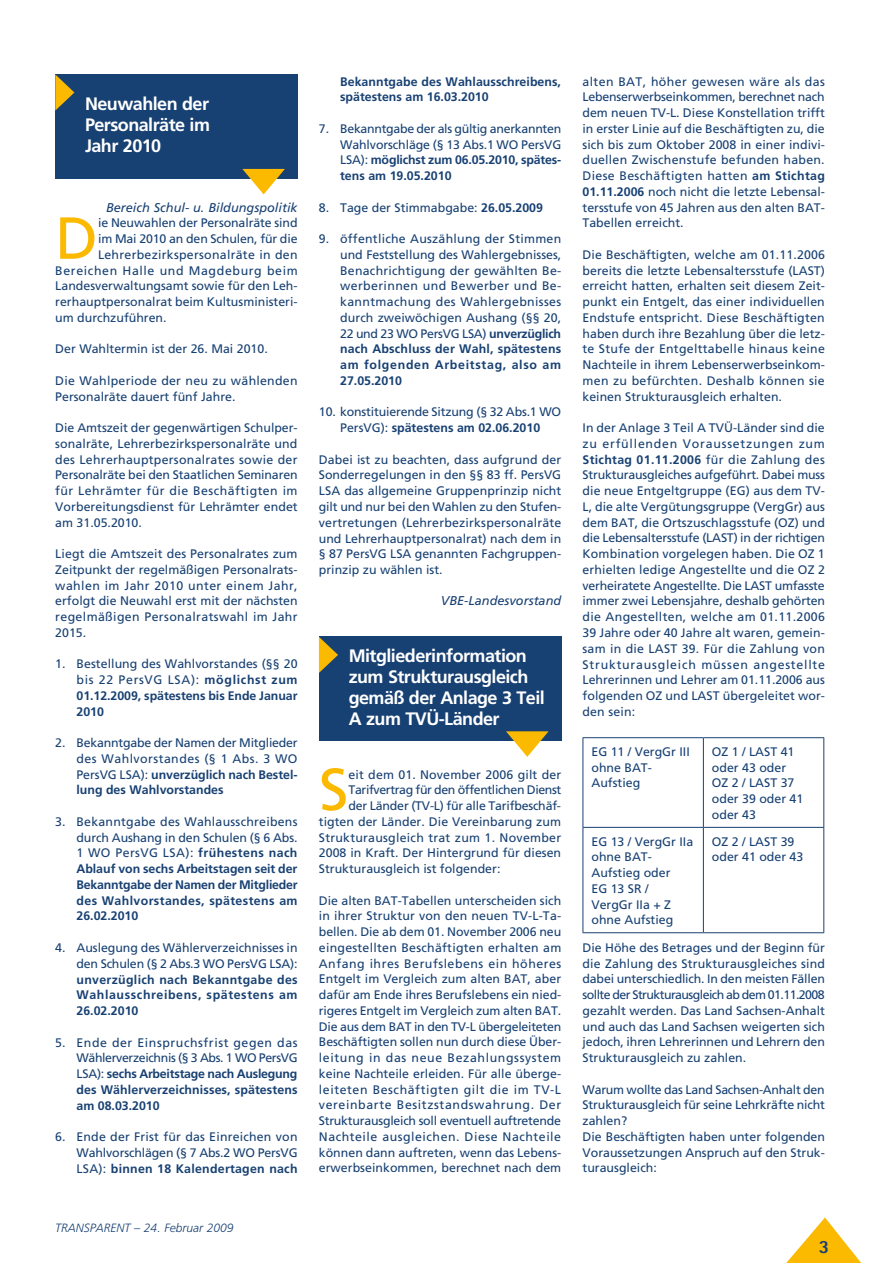
<style>
.page{position:relative;width:893px;height:1263px;background:#fff}
.page>*{position:absolute;margin:0;border:0;box-sizing:border-box;transform-origin:0 0}
.t1{font:59.25px "Frutiger";color:#fbb900}
.t2{font:800 18.75px "Rotis Sans Serif";color:#184173}
.t3{font:700 18px/21px "Frutiger";letter-spacing:-.03em;color:#fff;text-align:justify}
.t4{font:italic 12.75px "Frutiger";color:#184173}
.t5{font:12.3px/15.8px "Frutiger";color:#184173;text-align:justify}
.t6{font:700 12.3px/15.8px "Frutiger";letter-spacing:.01em;color:#184173;text-align:justify}
.t7{font:12.3px/15.8px "Frutiger";letter-spacing:.02em;color:#184173}
.t8{font:12.3px "Frutiger";letter-spacing:-.03em;color:#184173}
.t9{font:12.3px "Frutiger";letter-spacing:.05em;color:#184173}
.t10{font:italic 300 12px "Frutiger";color:#184173}
.s1{font-weight:700}
.s2{font-weight:400}
</style>
<div class="page">
<svg style="left:786px;top:1217px;width:75px;height:46px"></svg>
<hr style="left:583px;top:737px;width:120px;height:1px;background:#184173">
<hr style="left:583px;top:738px;width:1px;height:89px;background:#184173">
<hr style="left:703px;top:737px;width:121px;height:1px;background:#184173">
<hr style="left:703px;top:738px;width:1px;height:89px;background:#184173">
<hr style="left:823px;top:738px;width:1px;height:89px;background:#184173">
<hr style="left:583px;top:827px;width:120px;height:1px;background:#184173">
<hr style="left:583px;top:828px;width:1px;height:104px;background:#184173">
<hr style="left:703px;top:827px;width:121px;height:1px;background:#184173">
<hr style="left:703px;top:828px;width:1px;height:104px;background:#184173">
<hr style="left:823px;top:828px;width:1px;height:104px;background:#184173">
<hr style="left:583px;top:932px;width:120px;height:1px;background:#184173">
<hr style="left:703px;top:932px;width:121px;height:1px;background:#184173">
<div style="left:55px;top:74px;width:243px;height:105px;background:#184173"></div>
<svg style="left:55px;top:74px;width:19px;height:37px"></svg>
<svg style="left:242px;top:169px;width:43px;height:25px"></svg>
<div style="left:319px;top:637px;width:242px;height:104px;background:#184173"></div>
<svg style="left:319px;top:637px;width:19px;height:36px"></svg>
<svg style="left:506px;top:731px;width:43px;height:26px"></svg>
<h3 class="t3" style="left:85px;top:93px;width:126px">Neuwahlen der Personalräte im Jahr 2010</h3>
<p class="t4" style="left:106px;top:200px;width:193px">Bereich Schul- u. Bildungspolitik</p>
<h1 class="t1" style="left:55px;top:203px;width:44px">D</h1>
<p class="t5" style="left:98px;top:215px;width:201px">ie Neuwahlen der Personalräte sind</p>
<p class="t5" style="left:98px;top:231px;width:201px">im Mai 2010 an den Schulen, für die</p>
<p class="t7" style="left:98px;top:246px;width:201px">Lehrerbezirkspersonalräte in den</p>
<p class="t9" style="left:55px;top:263px;width:244px">Bereichen Halle und Magdeburg beim</p>
<p class="t5" style="left:55px;top:278px;width:244px">Landesverwaltungsamt sowie für den Leh-</p>
<p class="t5" style="left:55px;top:294px;width:244px">rerhauptpersonalrat beim Kultusministeri-</p>
<p class="t5" style="left:55px;top:310px;width:113px">um durchzuführen.</p>
<p class="t5" style="left:55px;top:341px;width:214px">Der Wahltermin ist der 26. Mai 2010.</p>
<p class="t7" style="left:55px;top:373px;width:244px">Die Wahlperiode der neu zu wählenden<br>Personalräte dauert fünf Jahre.</p>
<p class="t5" style="left:55px;top:420px;width:244px">Die Amtszeit der gegenwärtigen Schulper&shy;sonalräte, Lehrerbezirkspersonalräte und des Lehrerhauptpersonalrates sowie der Personalräte bei den Staatlichen Seminaren für Lehrämter für die Beschäftigten im Vorbereitungsdienst für Lehrämter endet am 31.05.2010.</p>
<p class="t5" style="left:55px;top:546px;width:244px">Liegt die Amtszeit des Personalrates zum Zeitpunkt der regelmäßigen Personalrats&shy;wahlen im Jahr 2010 unter einem Jahr, erfolgt die Neuwahl erst mit der nächsten regelmäßigen Personalratswahl im Jahr 2015.</p>
<p class="t5" style="left:77px;top:656px;width:223px;text-indent:-21px">1. Bestellung des Wahlvorstandes (§§ 20 bis 22 PersVG LSA): <span class="s1">möglichst zum 01.12.2009, spätestens bis Ende Januar 2010</span></p>
<p class="t5" style="left:76px;top:735px;width:223px;text-indent:-21px">2. Bekanntgabe der Namen der Mitglieder des Wahlvorstandes (§ 1 Abs. 3 WO PersVG LSA): <span class="s1">unverzüglich nach Bestel&shy;lung des Wahlvorstandes</span></p>
<p class="t6" style="left:76px;top:814px;width:223px;text-indent:-21px"><span class="s2">3. Bekanntgabe des Wahlausschreibens durch Aushang in den Schulen (§ 6 Abs.<br>1 WO PersVG LSA):</span> frühestens nach Ablauf von sechs Arbeitstagen seit der Bekanntgabe der Namen der Mitglieder des Wahlvorstandes, spätestens am 26.02.2010</p>
<p class="t5" style="left:55px;top:940px;width:244px;text-align:right">4. Auslegung des Wählerverzeichnisses in den Schulen (§ 2 Abs.3 WO PersVG LSA):</p>
<p class="t6" style="left:76px;top:971px;width:223px">unverzüglich nach Bekanntgabe des Wahlausschreibens, spätestens am 26.02.2010</p>
<p class="t6" style="left:76px;top:1034px;width:223px;text-indent:-21px"><span class="s2">5. Ende der Einspruchsfrist gegen das Wählerverzeichnis (§ 3 Abs. 1 WO PersVG LSA):</span> sechs Arbeitstage nach Auslegung des Wählerverzeichnisses, spätestens am 08.03.2010</p>
<p class="t5" style="left:76px;top:1129px;width:223px;text-indent:-21px">6. Ende der Frist für das Einreichen von Wahlvorschlägen (§ 7 Abs.2 WO PersVG LSA): <span class="s1">binnen 18 Kalendertagen nach</span></p>
<p class="t10" style="left:55px;top:1220px;width:180px">TRANSPARENT – 24. Februar 2009</p>
<p class="t6" style="left:340px;top:73px;width:222px">Bekanntgabe des Wahlausschreibens, spätestens am 16.03.2010</p>
<p class="t5" style="left:340px;top:121px;width:223px;text-indent:-21px">7. Bekanntgabe der als gültig anerkannten Wahlvorschläge (§ 13 Abs.1 WO PersVG LSA): <span class="s1">möglichst zum 06.05.2010, spätes&shy;tens am 19.05.2010</span></p>
<p class="t5" style="left:319px;top:199px;width:226px">8. Tage der Stimmabgabe: <span class="s1">26.05.2009</span></p>
<p class="t5" style="left:340px;top:231px;width:223px;text-indent:-21px">9. öffentliche Auszählung der Stimmen und Feststellung des Wahlergebnisses, Benachrichtigung der gewählten Be&shy;werberinnen und Bewerber und Be&shy;kanntmachung des Wahlergebnisses durch zweiwöchigen Aushang (§§ 20, 22 und 23 WO PersVG LSA) <span class="s1">unverzüglich nach Abschluss der Wahl, spätestens am folgenden Arbeitstag, also am 27.05.2010</span></p>
<p class="t5" style="left:319px;top:404px;width:244px;text-align:center">10. konstituierende Sitzung (§ 32 Abs.1 WO<br>PersVG): <span class="s1">spätestens am 02.06.2010</span></p>
<p class="t5" style="left:319px;top:451px;width:244px">Dabei ist zu beachten, dass aufgrund der Sonderregelungen in den §§ 83 ff. PersVG LSA das allgemeine Gruppenprinzip nicht gilt und nur bei den Wahlen zu den Stufen&shy;vertretungen (Lehrerbezirkspersonalräte und Lehrerhauptpersonalrat) nach dem in § 87 PersVG LSA genannten Fachgruppen&shy;prinzip zu wählen ist.</p>
<p class="t4" style="left:441px;top:593px;width:122px">VBE-Landesvorstand</p>
<h3 class="t3" style="left:349px;top:645px;width:198px;text-align:left">Mitgliederinformation zum Strukturausgleich gemäß der Anlage 3 Teil<br>A zum TVÜ-Länder</h3>
<h1 class="t1" style="left:319px;top:755px;width:31px">S</h1>
<p class="t5" style="left:349px;top:766px;width:214px">eit dem 01. November 2006 gilt der</p>
<p class="t8" style="left:348px;top:783px;width:214px">Tarifvertrag für den öffentlichen Dienst</p>
<p class="t5" style="left:348px;top:798px;width:214px">der Länder (TV-L) für alle Tarifbeschäf-</p>
<p class="t5" style="left:319px;top:814px;width:244px">tigten der Länder. Die Vereinbarung zum</p>
<p class="t7" style="left:319px;top:829px;width:244px">Strukturausgleich trat zum 1. November</p>
<p class="t5" style="left:319px;top:845px;width:244px">2008 in Kraft. Der Hintergrund für diesen</p>
<p class="t5" style="left:319px;top:861px;width:183px">Strukturausgleich ist folgender:</p>
<p class="t5" style="left:319px;top:892px;width:244px">Die alten BAT-Tabellen unterscheiden sich in ihrer Struktur von den neuen TV-L-Ta&shy;bellen. Die ab dem 01. November 2006 neu eingestellten Beschäftigten erhalten am Anfang ihres Berufslebens ein höheres Entgelt im Vergleich zum alten BAT, aber dafür am Ende ihres Berufslebens ein nied&shy;rigeres Entgelt im Vergleich zum alten BAT.<br>Die aus dem BAT in den TV-L übergeleiteten Beschäftigten sollen nun durch diese Über&shy;leitung in das neue Bezahlungssystem keine Nachteile erleiden. Für alle überge&shy;leiteten Beschäftigten gilt die im TV-L vereinbarte Besitzstandswahrung. Der Strukturausgleich soll eventuell auftretende Nachteile ausgleichen. Diese Nachteile können dann auftreten, wenn das Lebens&shy;erwerbseinkommen, berechnet nach dem</p>
<p class="t5" style="left:582px;top:73px;width:244px">alten BAT, höher gewesen wäre als das Lebenserwerbseinkommen, berechnet nach dem neuen TV-L. Diese Konstellation trifft in erster Linie auf die Beschäftigten zu, die sich bis zum Oktober 2008 in einer indivi&shy;duellen Zwischenstufe befunden haben.<br>Diese Beschäftigten hatten <span class="s1">am Stichtag 01.11.2006</span> noch nicht die letzte Lebensal&shy;tersstufe von 45 Jahren aus den alten BAT-Tabellen erreicht.</p>
<p class="t5" style="left:583px;top:247px;width:244px">Die Beschäftigten, welche am 01.11.2006 bereits die letzte Lebensaltersstufe (LAST) erreicht hatten, erhalten seit diesem Zeit&shy;punkt ein Entgelt, das einer individuellen Endstufe entspricht. Diese Beschäftigten haben durch ihre Bezahlung über die letz&shy;te Stufe der Entgelttabelle hinaus keine Nachteile in ihrem Lebenserwerbseinkom&shy;men zu befürchten. Deshalb können sie keinen Strukturausgleich erhalten.</p>
<p class="t5" style="left:582px;top:420px;width:244px">In der Anlage 3 Teil A TVÜ-Länder sind die zu erfüllenden Voraussetzungen zum <span class="s1">Stichtag 01.11.2006</span> für die Zahlung des Strukturausgleiches aufgeführt. Dabei muss die neue Entgeltgruppe (EG) aus dem TV-L, die alte Vergütungsgruppe (VergGr) aus dem BAT, die Ortszuschlagsstufe (OZ) und die Lebensaltersstufe (LAST) in der richtigen Kombination vorgelegen haben. Die OZ 1 erhielten ledige Angestellte und die OZ 2 verheiratete Angestellte. Die LAST umfasste immer zwei Lebensjahre, deshalb gehörten die Angestellten, welche am 01.11.2006<br>39 Jahre oder 40 Jahre alt waren, gemein&shy;sam in die LAST 39. Für die Zahlung von Strukturausgleich müssen angestellte Lehrerinnen und Lehrer am 01.11.2006 aus folgenden OZ und LAST übergeleitet wor&shy;den sein:</p>
<p class="t5" style="left:591px;top:743px;width:100px;text-align:left">EG 11 / VergGr III ohne BAT-<br>Aufstieg</p>
<p class="t5" style="left:712px;top:744px;width:93px;text-align:left">OZ 1 / LAST 41 oder 43 oder<br>OZ 2 / LAST 37 oder 39 oder 41 oder 43</p>
<p class="t5" style="left:591px;top:833px;width:103px;text-align:left">EG 13 / VergGr IIa ohne BAT-<br>Aufstieg oder<br>EG 13 SR /<br>VergGr IIa + Z ohne Aufstieg</p>
<p class="t5" style="left:712px;top:833px;width:93px">OZ 2 / LAST 39 oder 41 oder 43</p>
<p class="t5" style="left:583px;top:940px;width:244px">Die Höhe des Betrages und der Beginn für die Zahlung des Strukturausgleiches sind dabei unterschiedlich. In den meisten Fällen sollte der Strukturausgleich ab dem 01.11.2008 gezahlt werden. Das Land Sachsen-Anhalt und auch das Land Sachsen weigerten sich jedoch, ihren Lehrerinnen und Lehrern den Strukturausgleich zu zahlen.</p>
<p class="t5" style="left:583px;top:1081px;width:244px;text-align:left">Warum wollte das Land Sachsen-Anhalt den<br>Strukturausgleich für seine Lehrkräfte nicht zahlen?<br>Die Beschäftigten haben unter folgenden<br>Voraussetzungen Anspruch auf den Struk&shy;turausgleich:</p>
<h2 class="t2" style="left:819px;top:1234px;width:12px">3</h2>
</div>
